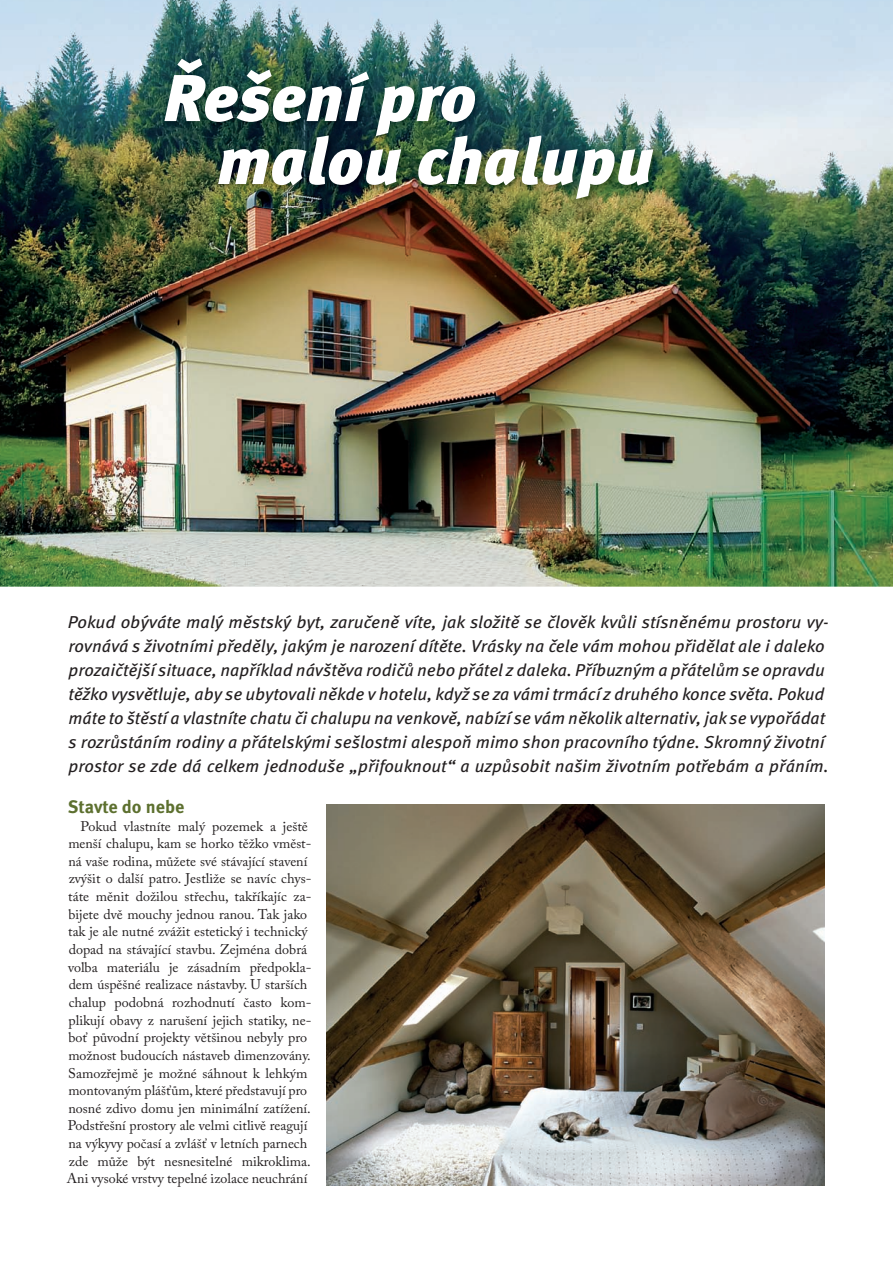
<style>
.page{position:relative;width:893px;height:1262px;background:#fff}
.page>*{position:absolute;margin:0;border:0;box-sizing:border-box;transform-origin:0 0}
.t1{font:italic 900 66px/63px "Meta Pro";color:#fff}
.t2{font:700 18px "Meta Pro";color:#5d702f}
.t3{font:italic 17.25px/24px "Meta Pro";color:#231f20}
.t4{font:13.95px/17.7px "Adobe Caslon Pro";color:#231f20}
</style>
<div class="page">
<img style="left:0;top:0;width:893px;height:587px">
<img style="left:159px;top:54px;width:502px;height:153px">
<img style="left:327px;top:804px;width:498px;height:381px">
<h1 class="t1" style="left:217px;top:74px;width:438px;text-indent:-54px">Řešení pro malou chalupu</h1>
<p class="t3" style="left:68px;top:611px;width:762px">Pokud obýváte malý městský byt, zaručeně víte, jak složitě se člověk kvůli stísněnému prostoru vy&shy;rovnává s životními předěly, jakým je narození dítěte. Vrásky na čele vám mohou přidělat ale i daleko prozaičtější situace, například návštěva rodičů nebo přátel z daleka. Příbuzným a přátelům se opravdu těžko vysvětluje, aby se ubytovali někde v hotelu, když se za vámi trmácí z druhého konce světa. Pokud máte to štěstí a vlastníte chatu či chalupu na venkově, nabízí se vám několik alternativ, jak se vypořádat s rozrůstáním rodiny a přátelskými sešlostmi alespoň mimo shon pracovního týdne. Skromný životní prostor se zde dá celkem jednoduše „přifouknout“ a uzpůsobit našim životním potřebám a přáním.</p>
<p class="t2" style="left:68px;top:799px;width:118px">Stavte do nebe</p>
<p class="t4" style="left:67px;top:818px;width:246px;text-indent:14px">Pokud vlastníte malý pozemek a ještě menší chalupu, kam se horko těžko vměst&shy;ná vaše rodina, můžete své stávající stavení zvýšit o další patro. Jestliže se navíc chys&shy;táte měnit dožilou střechu, takříkajíc za&shy;bijete dvě mouchy jednou ranou. Tak jako tak je ale nutné zvážit estetický i technický dopad na stávající stavbu. Zejména dobrá volba materiálu je zásadním předpokla&shy;dem úspěšné realizace nástavby. U starších chalup podobná rozhodnutí často kom&shy;plikují obavy z narušení jejich statiky, ne&shy;boť původní projekty většinou nebyly pro možnost budoucích nástaveb dimenzovány.<br>Samozřejmě je možné sáhnout k lehkým montovaným plášťům, které představují pro nosné zdivo domu jen minimální zatížení.<br>Podstřešní prostory ale velmi citlivě reagují na výkyvy počasí a zvlášť v letních parnech zde může být nesnesitelné mikroklima.<br>Ani vysoké vrstvy tepelné izolace neuchrání</p>
</div>
